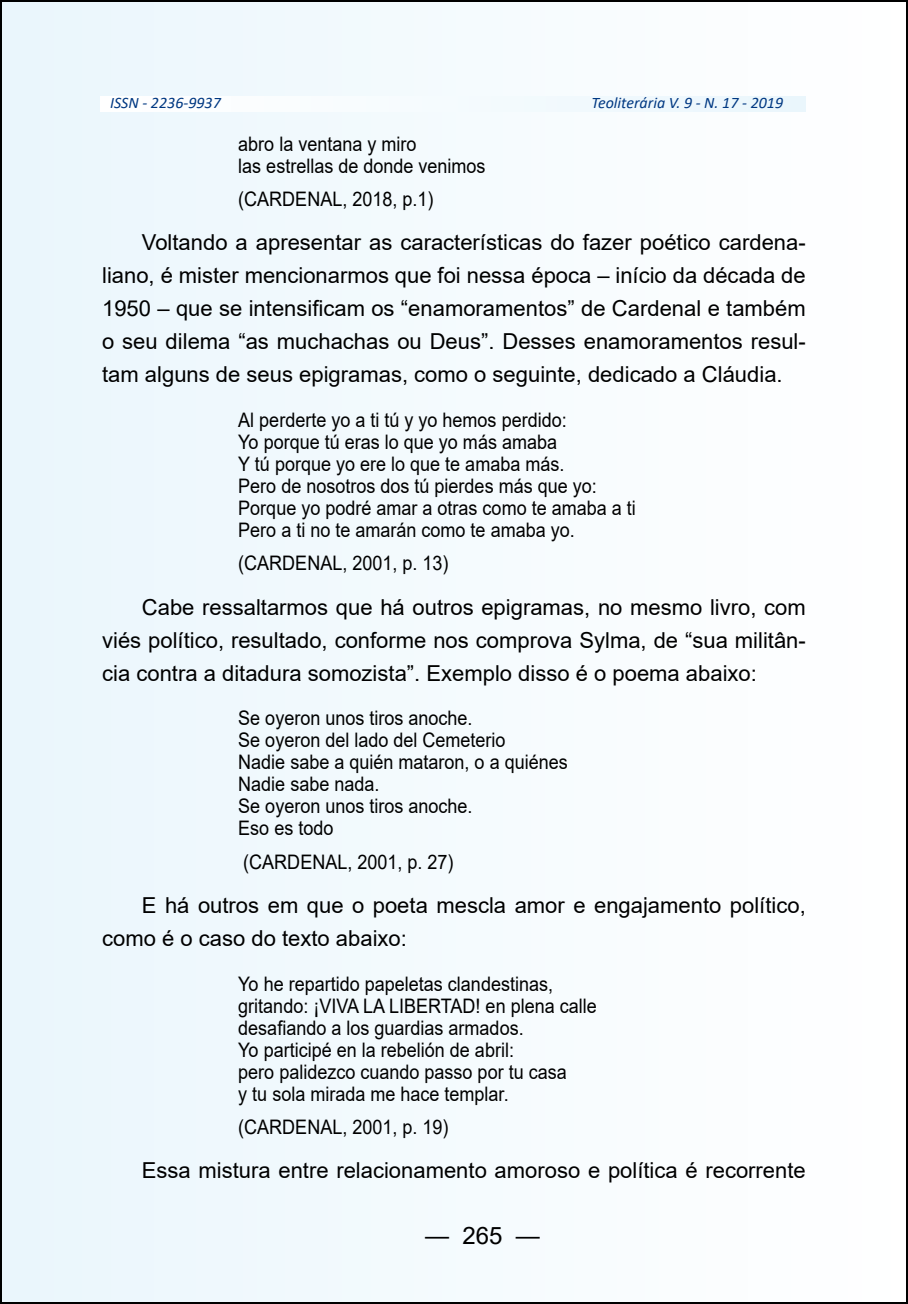
<style>
.page{position:relative;width:908px;height:1304px;background:#fff}
.page>*{position:absolute;margin:0;border:0;box-sizing:border-box;transform-origin:0 0}
.t1{font:24px "Arial";color:#000}
.t2{font:22px/33px "Arial";color:#000;text-align:justify}
.t3{font:20px/22px "Arial";color:#000;scale:.9 1}
.t4{font:italic 16px "Calibri";color:#003882}
</style>
<div class="page">
<div style="left:1px;top:1px;width:905px;height:1302px;background:#f4fbfe"></div>
<p class="t4" style="left:110px;top:92px;width:112px">ISSN - 2236-9937</p>
<p class="t4" style="left:591px;top:92px;width:193px">Teoliterária V. 9 - N. 17 - 2019</p>
<p class="t3" style="left:238px;top:132px;width:276px">abro la ventana y miro<br>las estrellas de donde venimos</p>
<p class="t3" style="left:238px;top:188px;width:218px">(CARDENAL, 2018, p.1)</p>
<p class="t2" style="left:102px;top:226px;width:704px;text-indent:40px">Voltando a apresentar as características do fazer poético cardena&shy;liano, é mister mencionarmos que foi nessa época – início da década de 1950 – que se intensificam os “enamoramentos” de Cardenal e também o seu dilema “as muchachas ou Deus”. Desses enamoramentos resul&shy;tam alguns de seus epigramas, como o seguinte, dedicado a Cláudia.</p>
<p class="t3" style="left:238px;top:409px;width:443px">Al perderte yo a ti tú y yo hemos perdido:<br>Yo porque tú eras lo que yo más amaba<br>Y tú porque yo ere lo que te amaba más.<br>Pero de nosotros dos tú pierdes más que yo:<br>Porque yo podré amar a otras como te amaba a ti Pero a ti no te amarán como te amaba yo.</p>
<p class="t3" style="left:238px;top:552px;width:235px">(CARDENAL, 2001, p. 13)</p>
<p class="t2" style="left:102px;top:590px;width:704px;text-indent:40px">Cabe ressaltarmos que há outros epigramas, no mesmo livro, com viés político, resultado, conforme nos comprova Sylma, de “sua militân&shy;cia contra a ditadura somozista”. Exemplo disso é o poema abaixo:</p>
<p class="t3" style="left:238px;top:707px;width:367px">Se oyeron unos tiros anoche.<br>Se oyeron del lado del Cemeterio<br>Nadie sabe a quién mataron, o a quiénes<br>Nadie sabe nada.<br>Se oyeron unos tiros anoche.<br>Eso es todo</p>
<p class="t3" style="left:243px;top:851px;width:235px">(CARDENAL, 2001, p. 27)</p>
<p class="t2" style="left:102px;top:889px;width:704px;text-indent:40px">E há outros em que o poeta mescla amor e engajamento político, como é o caso do texto abaixo:</p>
<p class="t3" style="left:238px;top:973px;width:399px">Yo he repartido papeletas clandestinas, gritando: ¡VIVA LA LIBERTAD! en plena calle desafiando a los guardias armados.<br>Yo participé en la rebelión de abril:<br>pero palidezco cuando passo por tu casa<br>y tu sola mirada me hace templar.</p>
<p class="t3" style="left:238px;top:1116px;width:235px">(CARDENAL, 2001, p. 19)</p>
<p class="t2" style="left:142px;top:1154px;width:665px">Essa mistura entre relacionamento amoroso e política é recorrente</p>
<p class="t1" style="left:425px;top:1218px;width:116px">— 265 —</p>
</div>
